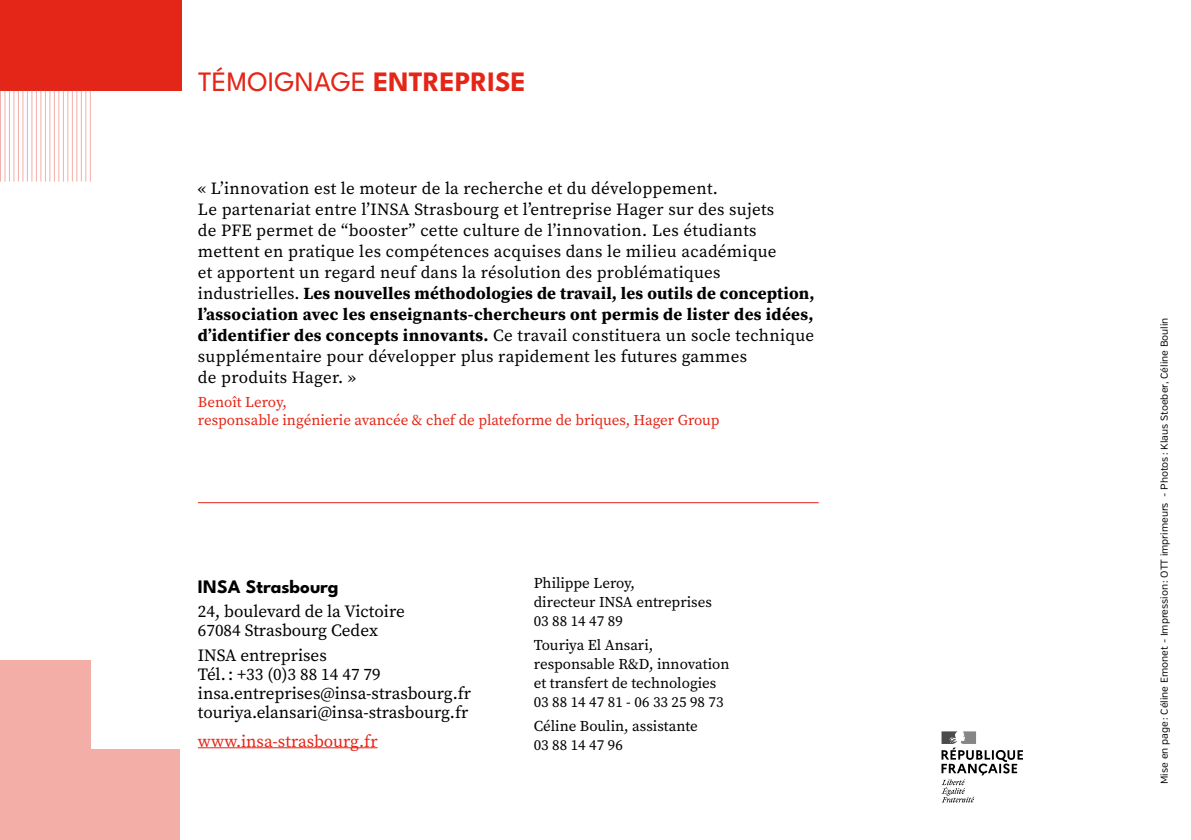
<style>
.page{position:relative;width:1191px;height:840px;background:#fff}
.page>*{position:absolute;margin:0;border:0;box-sizing:border-box;transform-origin:0 0}
.Titre{font:28px "League Spartan";letter-spacing:.005em;color:#e42618}
.t1{font:700 19px "League Spartan";color:#000}
.t2{font:17.2px/19px "Source Serif Pro";color:#000}
.t3{font:17.2px "Source Serif Pro";color:#e42618}
.texte_témoignage{font:17px/21px "Source Serif Pro";letter-spacing:.02em;color:#000}
.t4{font:15px/18.8px "Source Serif Pro";color:#000}
.texte_témoignage-2{font:15px/18px "Source Serif Pro";color:#e42618}
.t5{font:10px "Verb";color:#000}
.s1{font-weight:700}
</style>
<div class="page">
<hr style="left:198px;top:747px;width:179px;height:1px;background:#e42618">
<div style="left:72px;top:748px;width:108px;height:91px;background:#f4aea8"></div>
<div style="left:0;top:660px;width:91px;height:179px;background:#f4aea8"></div>
<svg style="left:941px;top:731px;width:82px;height:71px"></svg>
<hr style="left:198px;top:502px;width:620px;height:1px;background:#e42618">
<div style="left:0;top:0;width:181px;height:91px;background:#e42618"></div>
<hr style="left:0;top:91px;width:1px;height:90px;background:#f4aea8">
<hr style="left:5px;top:91px;width:1px;height:90px;background:#f4aea8">
<hr style="left:9px;top:91px;width:1px;height:90px;background:#f4aea8">
<hr style="left:14px;top:91px;width:1px;height:90px;background:#f4aea8">
<hr style="left:18px;top:91px;width:1px;height:90px;background:#f4aea8">
<hr style="left:22px;top:91px;width:1px;height:90px;background:#f4aea8">
<hr style="left:27px;top:91px;width:1px;height:90px;background:#f4aea8">
<hr style="left:31px;top:91px;width:1px;height:90px;background:#f4aea8">
<hr style="left:36px;top:91px;width:1px;height:90px;background:#f4aea8">
<hr style="left:40px;top:91px;width:1px;height:90px;background:#f4aea8">
<hr style="left:45px;top:91px;width:1px;height:90px;background:#f4aea8">
<hr style="left:49px;top:91px;width:1px;height:90px;background:#f4aea8">
<hr style="left:54px;top:91px;width:1px;height:90px;background:#f4aea8">
<hr style="left:58px;top:91px;width:1px;height:90px;background:#f4aea8">
<hr style="left:63px;top:91px;width:1px;height:90px;background:#f4aea8">
<hr style="left:67px;top:91px;width:1px;height:90px;background:#f4aea8">
<hr style="left:72px;top:91px;width:1px;height:90px;background:#f4aea8">
<hr style="left:76px;top:91px;width:1px;height:90px;background:#f4aea8">
<hr style="left:81px;top:91px;width:1px;height:90px;background:#f4aea8">
<hr style="left:85px;top:91px;width:1px;height:90px;background:#f4aea8">
<hr style="left:90px;top:91px;width:1px;height:90px;background:#f4aea8">
<p class="Titre" style="left:198px;top:61px;width:329px">TÉMOIGNAGE <span class="s1">ENTREPRISE</span></p>
<p class="texte_témoignage" style="left:198px;top:178px;width:618px">« L’innovation est le moteur de la recherche et du développement.<br>Le partenariat entre l’INSA Strasbourg et l’entreprise Hager sur des sujets<br>de PFE permet de “booster” cette culture de l’innovation. Les étudiants mettent en pratique les compétences acquises dans le milieu académique<br>et apportent un regard neuf dans la résolution des problématiques industrielles. <span class="s1">Les nouvelles méthodologies de travail, les outils de conception, l’association avec les enseignants-chercheurs ont permis de lister des idées, d’identifier des concepts innovants.</span> Ce travail constituera un socle technique supplémentaire pour développer plus rapidement les futures gammes<br>de produits Hager. »</p>
<p class="texte_témoignage-2" style="left:198px;top:392px;width:523px">Benoît Leroy,<br>responsable ingénierie avancée &amp; chef de plateforme de briques, Hager Group</p>
<p class="t1" style="left:198px;top:572px;width:142px">INSA Strasbourg</p>
<p class="t2" style="left:198px;top:601px;width:208px">24, boulevard de la Victoire</p>
<p class="t2" style="left:198px;top:620px;width:182px">67084 Strasbourg Cedex</p>
<p class="t2" style="left:198px;top:645px;width:275px">INSA entreprises<br>Tél.: +33 (0)3 88 14 47 79 insa.entreprises@insa-strasbourg.fr touriya.elansari@insa-strasbourg.fr</p>
<p class="t3" style="left:198px;top:728px;width:181px">www.insa-strasbourg.fr</p>
<p class="t4" style="left:534px;top:573px;width:179px">Philippe Leroy,<br>directeur INSA entreprises<br>03 88 14 47 89</p>
<p class="t4" style="left:534px;top:635px;width:197px">Touriya El Ansari, responsable R&amp;D, innovation et transfert de technologies<br>03 88 14 47 81 - 06 33 25 98 73</p>
<p class="t4" style="left:534px;top:716px;width:166px">Céline Boulin, assistante<br>03 88 14 47 96</p>
<p class="t5" style="left:1158px;top:783px;width:467px;rotate:-90deg">Mise en page: Céline Emonet - Impression: OTT imprimeurs - Photos: Klaus Stoeber, Céline Boulin</p>
</div>
